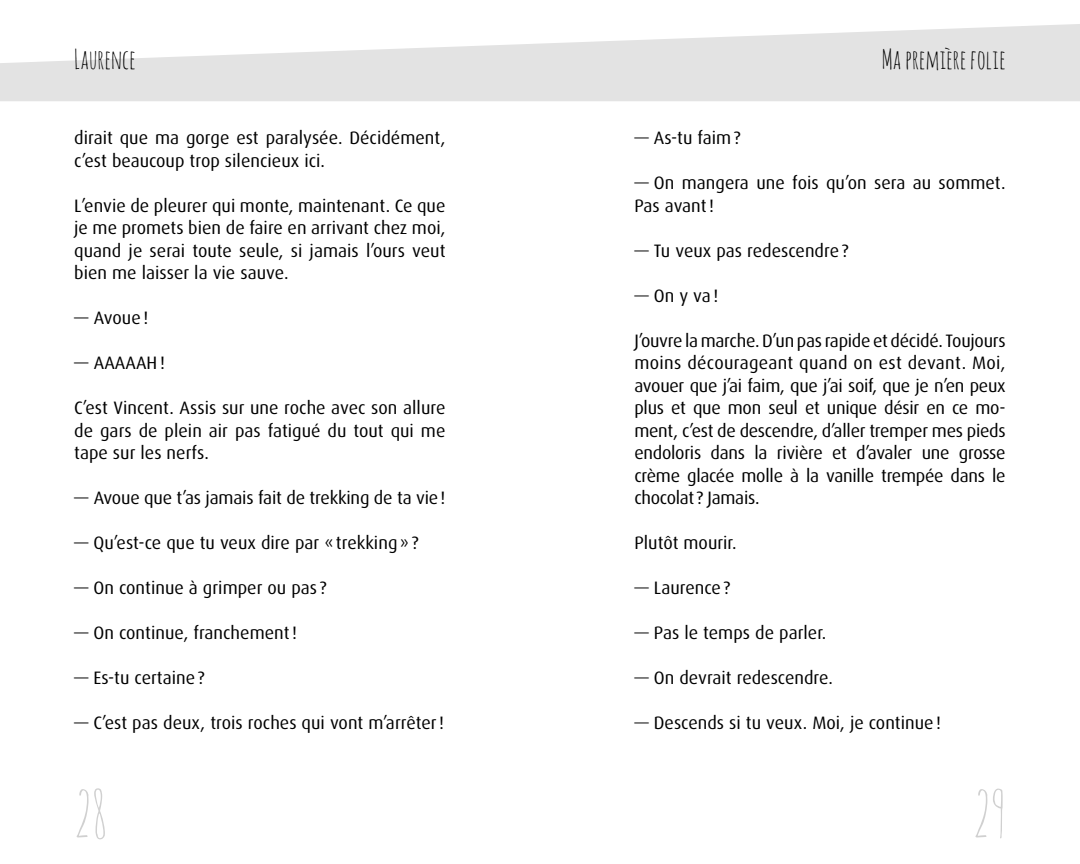
<style>
.page{position:relative;width:1080px;height:864px;background:#fff}
.page>*{position:absolute;margin:0;border:0;box-sizing:border-box;transform-origin:0 0}
.t1{font:61.8px "Amatic SC";color:#d0d0d0}
.t2{font:26.55px "Amatic SC";color:#000}
.t3{font:18px/22.5px "Dax";color:#000;text-align:justify}
</style>
<div class="page">
<svg style="left:0;top:24px;width:1080px;height:77px;fill:#e3e3e3"></svg>
<h2 class="t2" style="left:74px;top:42px;width:63px">Laurence</h2>
<h2 class="t2" style="left:882px;top:42px;width:126px">Ma première folie</h2>
<p class="t3" style="left:74px;top:127px;width:373px">dirait que ma gorge est paralysée. Décidément, c’est beaucoup trop silencieux ici.</p>
<p class="t3" style="left:74px;top:194px;width:373px">L’envie de pleurer qui monte, maintenant. Ce que je me promets bien de faire en arrivant chez moi, quand je serai toute seule, si jamais l’ours veut bien me laisser la vie sauve.</p>
<p class="t3" style="left:74px;top:307px;width:76px">— Avoue !</p>
<p class="t3" style="left:74px;top:352px;width:92px">— AAAAAH !</p>
<p class="t3" style="left:74px;top:397px;width:373px">C’est Vincent. Assis sur une roche avec son allure de gars de plein air pas fatigué du tout qui me tape sur les nerfs.</p>
<p class="t3" style="left:74px;top:487px;width:373px">— Avoue que t’as jamais fait de trekking de ta vie !</p>
<p class="t3" style="left:74px;top:532px;width:346px">— Qu’est-ce que tu veux dire par « trekking » ?</p>
<p class="t3" style="left:74px;top:577px;width:254px">— On continue à grimper ou pas ?</p>
<p class="t3" style="left:74px;top:622px;width:225px">— On continue, franchement !</p>
<p class="t3" style="left:74px;top:667px;width:132px">— Es-tu certaine ?</p>
<p class="t3" style="left:74px;top:712px;width:372px">— C’est pas deux, trois roches qui vont m’arrêter !</p>
<p class="t3" style="left:634px;top:127px;width:108px">— As-tu faim ?</p>
<p class="t3" style="left:634px;top:172px;width:373px">— On mangera une fois qu’on sera au sommet.<br>Pas avant !</p>
<p class="t3" style="left:634px;top:239px;width:216px">— Tu veux pas redescendre ?</p>
<p class="t3" style="left:634px;top:284px;width:85px">—Onyva !</p>
<p class="t3" style="left:634px;top:329px;width:373px">J’ouvre la marche. D’un pas rapide et décidé. Toujours moins décourageant quand on est devant. Moi, avouer que j’ai faim, que j’ai soif, que je n’en peux plus et que mon seul et unique désir en ce mo&shy;ment, c’est de descendre, d’aller tremper mes pieds endoloris dans la rivière et d’avaler une grosse crème glacée molle à la vanille trempée dans le chocolat ? Jamais.</p>
<p class="t3" style="left:634px;top:532px;width:104px">Plutôt mourir.</p>
<p class="t3" style="left:634px;top:577px;width:97px">— Laurence ?</p>
<p class="t3" style="left:634px;top:622px;width:193px">— Pas le temps de parler.</p>
<p class="t3" style="left:634px;top:667px;width:200px">— On devrait redescendre.</p>
<p class="t3" style="left:634px;top:712px;width:308px">— Descends si tu veux. Moi, je continue !</p>
<h1 class="t1" style="left:74px;top:774px;width:35px">28</h1>
<h1 class="t1" style="left:973px;top:774px;width:34px">29</h1>
</div>
